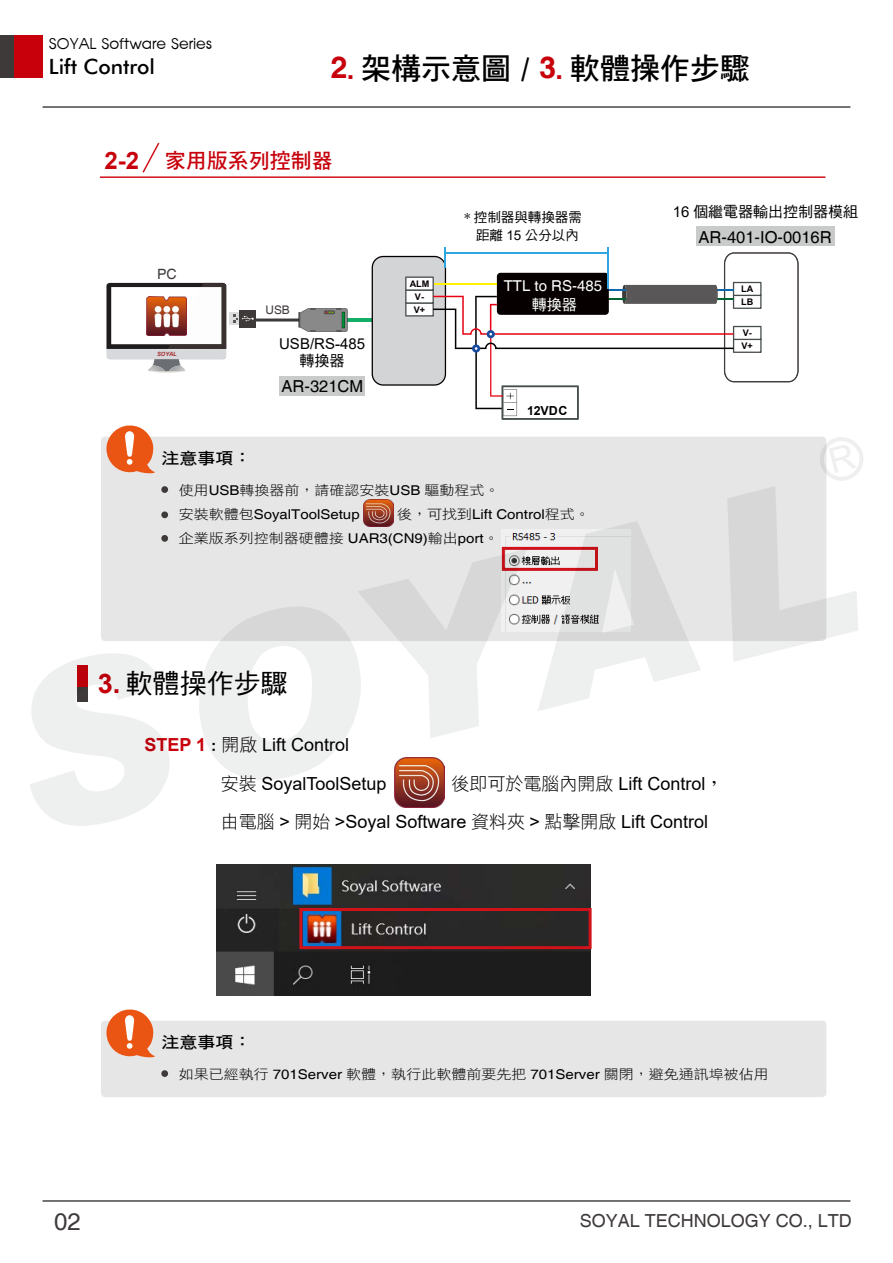
<style>
.page{position:relative;width:893px;height:1263px;background:#fff}
.page>*{position:absolute;margin:0;border:0;box-sizing:border-box;transform-origin:0 0}
.t1{font:30px "DF Hei Std W7";color:#000}
.t2{font:27px "DF Hei Std W5";color:#000}
.t3{font:700 24px "Arial";color:#c7000b}
.t4{font:24px "Helvetica";color:#3e3a39}
.t5{font:500 21px "Futura BT";color:#000}
.t6{font:21px "DF Hei Std W7";color:#c7000b}
.t7{font:18px/38.5px "Arial";color:#000}
.t8{font:18px "Helvetica";color:#3e3a39}
.t9{font:16.5px "Helvetica";color:#000}
.t10{font:16.2px "DF Hei Std W7";color:#000;scale:1.11 1}
.t11{font:15px "Advance Normal";color:#000}
.t12{font:15px "DF Hei Std W5";color:#000}
.t13{font:15px "Helvetica";color:#fff}
.t14{font:15px "Arial";color:#000}
.t15{font:15px "DF Hei Std W5";color:#fff}
.t16{font:14.1px "Helvetica";color:#3e3a39}
.t17{font:13.5px "DF Hei Std W3";color:#000;scale:1.11 1}
.t18{font:13.5px "Helvetica";color:#000;scale:1.11 1}
.t19{font:13.5px/18px "DF Hei Std W5";color:#000;text-align:right}
.t20{font:700 12.45px "Arial";color:#000}
.t21{font:11.85px "Helvetica";color:#3e3a39}
.t22{font:700 9.15px/12.9px "Arial";color:#060001}
.t23{font:italic 700 5.85px "Arial";color:#a42a2a}
.s1{font-family:"Helvetica";font-weight:700;color:#c7000b}
.s2{color:#c7000b}
.s3{font-family:"Arial"}
.s4{font-family:"Helvetica"}
.s5{font-family:"DF Hei Std W3"}
.s6{font-family:"Arial";font-weight:700;color:#c7000b}
.s7{font-weight:700;color:#c7000b}
.s8{font-family:"DF Hei Std W5"}
.s9{font-family:"Adobe Ming Std";font-weight:300}
</style>
<div class="page">
<div style="left:696px;top:226px;width:139px;height:19px;background:#c9caca"></div>
<svg style="left:106px;top:283px;width:120px;height:90px"></svg>
<hr style="left:168px;top:349px;width:58px;height:1px;background:#dcdddf">
<div style="left:279px;top:376px;width:86px;height:19px;background:#c9caca"></div>
<hr style="left:326px;top:318px;width:65px;height:3px;background:#13ae67">
<div style="left:229px;top:312px;width:14px;height:13px;background:#dcdddd"></div>
<svg style="left:233px;top:308px;width:115px;height:24px"></svg>
<svg style="left:372px;top:248px;width:427px;height:172px"></svg>
<hr style="left:608px;top:248px;width:1px;height:41px;background:#2ea7e0">
<hr style="left:445px;top:252px;width:163px;height:1px;background:#2ea7e0">
<hr style="left:100px;top:176px;width:725px;height:2px;background:#d0121b">
<svg style="left:142px;top:142px;width:18px;height:31px"></svg>
<img style="left:146px;top:297px;width:40px;height:38px">
<img style="left:217px;top:864px;width:374px;height:131px">
<div style="left:299px;top:908px;width:293px;height:41px;border:3px solid #d0121b"></div>
<div style="left:101px;top:437px;width:725px;height:204px;background:#e6e6e6;border-radius:4px"></div>
<div style="left:101px;top:1021px;width:725px;height:76px;background:#e6e6e6;border-radius:4px"></div>
<div style="left:161px;top:486px;width:7px;height:7px;background:#3e3a39;border-radius:50%"></div>
<div style="left:161px;top:1070px;width:7px;height:7px;background:#3e3a39;border-radius:50%"></div>
<div style="left:161px;top:535px;width:7px;height:7px;background:#3e3a39;border-radius:50%"></div>
<div style="left:161px;top:511px;width:7px;height:7px;background:#3e3a39;border-radius:50%"></div>
<svg style="left:106px;top:425px;width:49px;height:49px"></svg>
<svg style="left:106px;top:1009px;width:49px;height:49px"></svg>
<img style="left:364px;top:499px;width:29px;height:27px">
<img style="left:502px;top:533px;width:35px;height:91px">
<div style="left:502px;top:547px;width:96px;height:24px;border:3px solid #d0121b"></div>
<img style="left:394px;top:780px;width:50px;height:27px">
<hr style="left:43px;top:106px;width:807px;height:2px;background:#3e3a39">
<hr style="left:43px;top:1200px;width:807px;height:2px;background:#3e3a39">
<div style="left:0;top:35px;width:14px;height:43px;background:#3e3a39"></div>
<div style="left:14px;top:35px;width:29px;height:43px;background:#c7000b"></div>
<svg style="left:537px;top:521px;width:164px;height:190px"></svg>
<svg style="left:30px;top:653px;width:140px;height:173px"></svg>
<svg style="left:199px;top:549px;width:328px;height:231px"></svg>
<svg style="left:728px;top:437px;width:135px;height:225px"></svg>
<p class="t11" style="left:49px;top:35px;width:164px">SOYAL Software Series</p>
<h3 class="t5" style="left:49px;top:54px;width:108px">Lift Control</h3>
<h1 class="t1" style="left:331px;top:52px;width:421px"><span class="s1">2</span><span class="s2">.</span> 架構示意圖 / <span class="s1">3</span><span class="s2">.</span> 軟體操作步驟</h1>
<h3 class="t3" style="left:104px;top:143px;width:36px">2-2</h3>
<h3 class="t6" style="left:165px;top:149px;width:170px">家用版系列控制器</h3>
<p class="t16" style="left:157px;top:266px;width:21px">PC</p>
<p class="t23" style="left:157px;top:350px;width:21px">SOYAL</p>
<p class="t21" style="left:266px;top:302px;width:26px">USB</p>
<p class="t14" style="left:279px;top:334px;width:87px">USB/RS-485</p>
<p class="t12" style="left:300px;top:352px;width:46px">轉換器</p>
<p class="t9" style="left:282px;top:377px;width:83px">AR-321CM</p>
<p class="t10" style="left:161px;top:450px;width:83px">注意事項：</p>
<p class="t22" style="left:410px;top:277px;width:21px">ALM</p>
<p class="t22" style="left:414px;top:303px;width:13px">V+</p>
<p class="t22" style="left:415px;top:290px;width:11px">V-</p>
<p class="t19" style="left:464px;top:208px;width:119px">* 控制器與轉換器需距離 <span class="s3">15</span> 公分以內</p>
<p class="t13" style="left:504px;top:277px;width:100px">TTL to RS-485</p>
<p class="t15" style="left:532px;top:296px;width:46px">轉換器</p>
<p class="t20" style="left:527px;top:401px;width:42px">12VDC</p>
<p class="t17" style="left:179px;top:483px;width:291px">使用<span class="s4">USB</span>轉換器前，請確認安裝<span class="s4">USB</span> 驅動程式。</p>
<p class="t18" style="left:179px;top:506px;width:164px"><span class="s5">安裝軟體包</span>SoyalToolSetup</p>
<p class="t18" style="left:397px;top:506px;width:175px"><span class="s5">後，可找到</span>Lift Control<span class="s5">程式。</span></p>
<p class="t17" style="left:179px;top:531px;width:290px">企業版系列控制器硬體接 <span class="s4">UAR3(CN9)</span>輸出<span class="s4">port</span>。</p>
<h2 class="t2" style="left:98px;top:669px;width:191px"><span class="s6">3.</span> 軟體操作步驟</h2>
<p class="t12" style="left:673px;top:204px;width:187px"><span class="s3">16</span> 個繼電器輸出控制器模組</p>
<p class="t9" style="left:699px;top:227px;width:135px">AR-401-IO-0016R</p>
<p class="t22" style="left:741px;top:283px;width:14px">LA<br>LB</p>
<p class="t22" style="left:742px;top:327px;width:13px">V-<br>V+</p>
<h3 class="t7" style="left:221px;top:726px;width:167px;text-indent:-76px"><span class="s7">STEP 1</span> <span class="s8">:</span> <span class="s5">開啟</span> Lift Control<br><span class="s5">安裝</span> SoyalToolSetup</h3>
<h3 class="t7" style="left:221px;top:765px;width:504px;line-height:37.7px;text-indent:231px"><span class="s5">後即可於電腦內開啟</span> Lift Control<span class="s9">，</span><span class="s5">由電腦</span> &gt; <span class="s5">開始</span> &gt;Soyal Software <span class="s5">資料夾</span> &gt; <span class="s5">點擊開啟</span> Lift Control</h3>
<p class="t10" style="left:161px;top:1034px;width:83px">注意事項：</p>
<h3 class="t4" style="left:54px;top:1208px;width:28px">02</h3>
<p class="t17" style="left:179px;top:1067px;width:533px">如果已經執行 <span class="s4">701Server</span> 軟體，執行此軟體前要先把 <span class="s4">701Server</span> 關閉，避免通訊埠被佔用</p>
<h3 class="t8" style="left:580px;top:1211px;width:274px">SOYAL TECHNOLOGY CO., LTD</h3>
</div>
